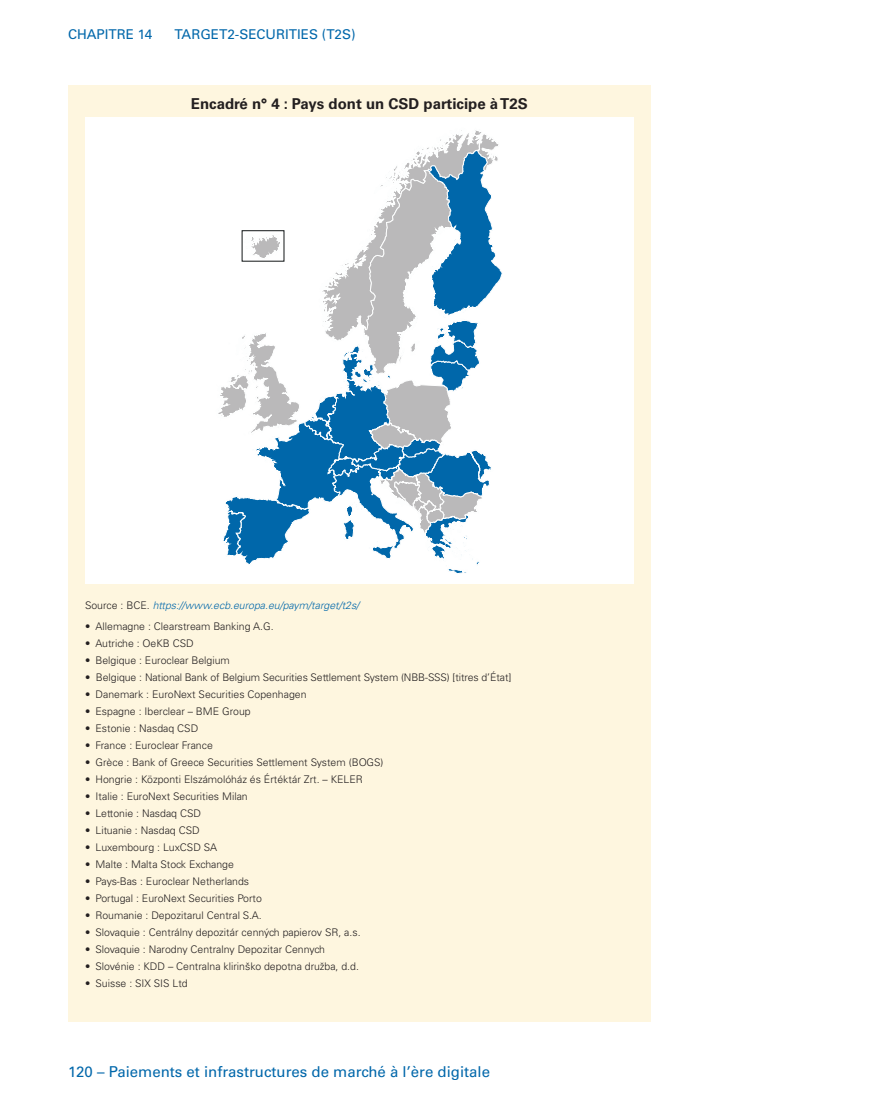
<style>
.page{position:relative;width:876px;height:1106px;background:#fff}
.page>*{position:absolute;margin:0;border:0;box-sizing:border-box;transform-origin:0 0}
.t1{font:15px "Univers LT Std";color:#0067aa}
.t2{font:700 15px "Univers LT Std";color:#231f20}
.t3{font:13.5px "Univers LT Std";color:#0067aa}
.t4{font:300 10.5px "Univers LT Std";color:#231f20}
.t5{font:italic 300 10.5px "Univers LT Std";color:#0067aa}
.s1{font-style:normal;color:#231f20}
</style>
<div class="page">
<div style="left:68px;top:85px;width:583px;height:936px;background:#fef6df"></div>
<div style="left:85px;top:117px;width:549px;height:467px;background:#fff"></div>
<svg style="left:218px;top:130px;width:285px;height:444px"></svg>
<div style="left:242px;top:230px;width:42px;height:31px;border:1px solid #121617"></div>
<p class="t3" style="left:68px;top:26px;width:98px">Chapitre 14 TAR</p>
<p class="t3" style="left:200px;top:26px;width:157px">GET2-Securities (T2S)</p>
<h1 class="t2" style="left:191px;top:95px;width:338px">Encadré n° 4 : Pays dont un CSD participe à T2S</h1>
<p class="t5" style="left:85px;top:599px;width:276px"><span class="s1">Source : BCE.</span> https://www.ecb.europa.eu/paym/target/t2s/</p>
<p class="t4" style="left:85px;top:620px;width:190px">• Allemagne : Clearstream Banking A.G.</p>
<p class="t4" style="left:85px;top:637px;width:110px">• Autriche : OeKB CSD</p>
<p class="t4" style="left:85px;top:654px;width:146px">• Belgique : Euroclear Belgium</p>
<p class="t4" style="left:85px;top:671px;width:428px">• Belgique : National Bank of Belgium Securities Settlement System (NBB-SSS) [titres d’État]</p>
<p class="t4" style="left:85px;top:688px;width:223px">• Danemark : EuroNext Securities Copenhagen</p>
<p class="t4" style="left:85px;top:705px;width:167px">• Espagne : Iberclear – BME Group</p>
<p class="t4" style="left:85px;top:722px;width:115px">• Estonie : Nasdaq CSD</p>
<p class="t4" style="left:85px;top:739px;width:129px">• France : Euroclear France</p>
<p class="t4" style="left:85px;top:756px;width:300px">• Grèce : Bank of Greece Securities Settlement System (BOGS)</p>
<p class="t4" style="left:85px;top:773px;width:279px">• Hongrie : Központi Elszámolóház és Értéktár Zrt. – KELER</p>
<p class="t4" style="left:85px;top:790px;width:164px">• Italie : EuroNext Securities Milan</p>
<p class="t4" style="left:85px;top:807px;width:117px">• Lettonie : Nasdaq CSD</p>
<p class="t4" style="left:85px;top:824px;width:116px">• Lituanie : Nasdaq CSD</p>
<p class="t4" style="left:85px;top:841px;width:133px">• Luxembourg : LuxCSD SA</p>
<p class="t4" style="left:85px;top:858px;width:150px">• Malte : Malta Stock Exchange</p>
<p class="t4" style="left:85px;top:875px;width:166px">• Pays-Bas : Euroclear Netherlands</p>
<p class="t4" style="left:85px;top:892px;width:178px">• Portugal : EuroNext Securities Porto</p>
<p class="t4" style="left:85px;top:909px;width:178px">• Roumanie : Depozitarul Central S.A.</p>
<p class="t4" style="left:85px;top:926px;width:277px">• Slovaquie : Centrálny depozitár cenných papierov SR, a.s.</p>
<p class="t4" style="left:85px;top:943px;width:241px">• Slovaquie : Narodny Centralny Depozitar Cennych</p>
<p class="t4" style="left:85px;top:960px;width:275px">• Slovénie : KDD – Centralna klirinško depotna družba, d.d.</p>
<p class="t4" style="left:85px;top:977px;width:104px">• Suisse : SIX SIS Ltd</p>
<h1 class="t1" style="left:68px;top:1063px;width:424px">120 – Paiements et infrastructures de marché à l’ère digitale</h1>
</div>
